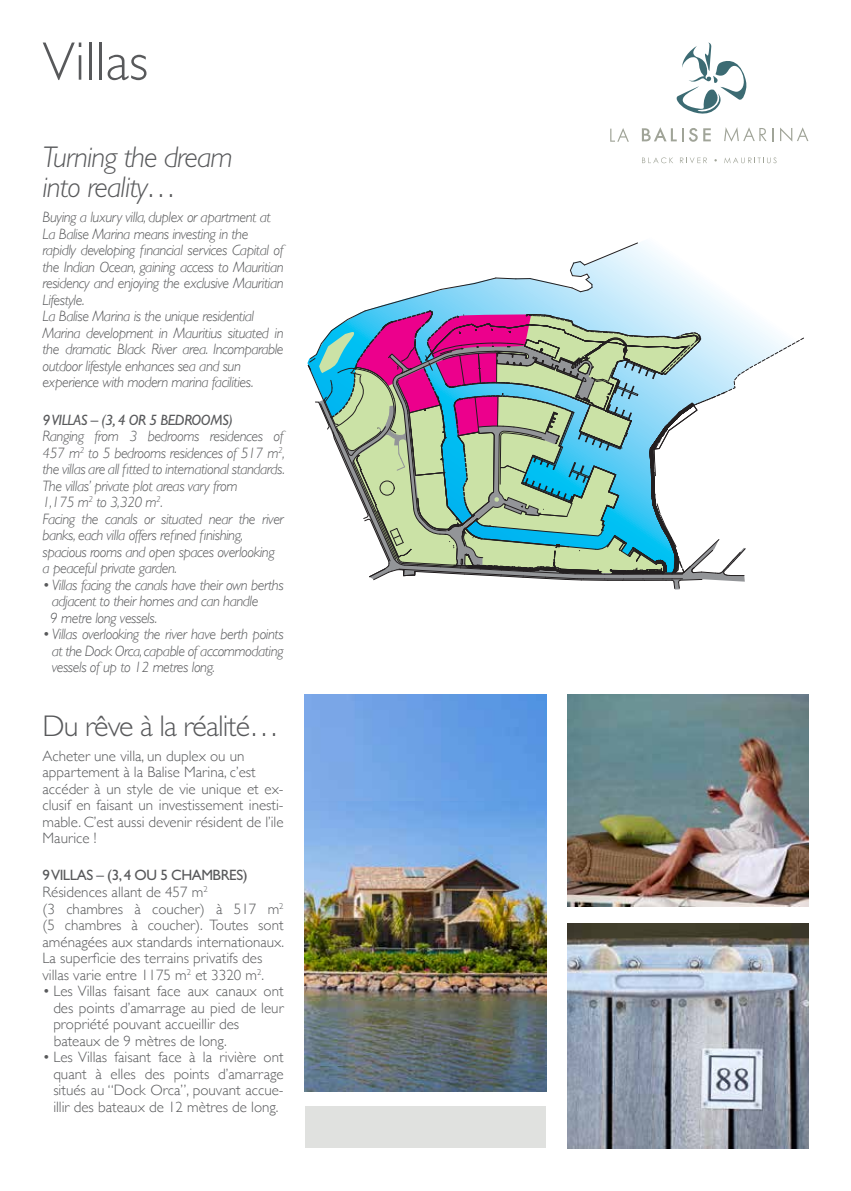
<style>
.page{position:relative;width:851px;height:1191px;background:#fff}
.page>*{position:absolute;margin:0;border:0;box-sizing:border-box;transform-origin:0 0}
.t1{font:300 54.45px "Gill Sans Std";color:#58595b}
.t2{font:italic 300 30px/30px "Gill Sans Std";letter-spacing:-.03em;color:#58595b}
.t3{font:300 30px "Gill Sans Std";letter-spacing:-.03em;color:#58595b}
.t4{font:italic 300 15px/16.5px "Gill Sans";letter-spacing:-.03em;color:#58595b}
.t5{font:300 15px/16.5px "Gill Sans";color:#58595b}
.t6{font:italic 15px "Gill Sans Std";letter-spacing:-.03em;color:#58595b}
.t7{font:15px "Gill Sans Std";letter-spacing:-.03em;color:#58595b}
.s1{font-style:italic}
</style>
<div class="page">
<svg style="left:307px;top:243px;width:496px;height:345px"></svg>
<svg style="left:610px;top:128px;width:18px;height:14px"></svg>
<svg style="left:724px;top:127px;width:42px;height:15px"></svg>
<svg style="left:772px;top:128px;width:1px;height:13px"></svg>
<svg style="left:780px;top:127px;width:28px;height:15px"></svg>
<svg style="left:641px;top:127px;width:56px;height:15px"></svg>
<svg style="left:703px;top:128px;width:7px;height:13px"></svg>
<svg style="left:676px;top:43px;width:71px;height:71px"></svg>
<svg style="left:642px;top:157px;width:31px;height:6px"></svg>
<svg style="left:680px;top:158px;width:26px;height:5px"></svg>
<svg style="left:724px;top:157px;width:52px;height:6px"></svg>
<img style="left:567px;top:694px;width:241px;height:212px">
<img style="left:567px;top:923px;width:241px;height:225px">
<img style="left:305px;top:800px;width:241px;height:291px">
<div style="left:305px;top:1106px;width:240px;height:42px;background:#e0e1df"></div>
<img style="left:305px;top:694px;width:241px;height:106px">
<h1 class="t1" style="left:43px;top:31px;width:107px">Villas</h1>
<h2 class="t2" style="left:43px;top:142px;width:192px">Turning the dream into reality…</h2>
<p class="t4" style="left:43px;top:209px;width:242px">Buying a luxury villa, duplex or apartment at La Balise Marina means investing in the rapidly developing financial services Capital of the Indian Ocean, gaining access to Mauritian residency and enjoying the exclusive Mauritian Lifestyle.<br>La Balise Marina is the unique residential Marina development in Mauritius situated in the dramatic Black River area. Incomparable outdoor lifestyle enhances sea and sun experience with modern marina facilities.</p>
<p class="t6" style="left:43px;top:411px;width:192px">9 VILLAS – (3, 4 OR 5 BEDROOMS)</p>
<p class="t4" style="left:43px;top:428px;width:244px">Ranging from 3 bedrooms residences of 457 m<sup>2</sup> to 5 bedrooms residences of 517 m<sup>2</sup>, the villas are all fitted to international standards.<br>The villas’ private plot areas vary from<br>1,175 m<sup>2</sup> to 3,320 m<sup>2</sup>.<br>Facing the canals or situated near the river banks, each villa offers refined finishing, spacious rooms and open spaces overlooking a peaceful private garden.</p>
<p class="t4" style="left:50px;top:576px;width:235px;text-indent:-7px">• Villas facing the canals have their own berths adjacent to their homes and can handle<br>9 metre long vessels.</p>
<p class="t4" style="left:52px;top:626px;width:233px;text-align:justify;text-indent:-9px">• Villas overlooking the river have berth points at the Dock Orca, capable of accommodating vessels of up to 12 metres long.</p>
<h2 class="t3" style="left:43px;top:709px;width:238px">Du rêve à la réalité…</h2>
<p class="t5" style="left:43px;top:747px;width:242px">Acheter une villa, un duplex ou un appartement à la Balise Marina, c’est accéder à un style de vie unique et ex&shy;clusif en faisant un investissement inesti&shy;mable. C’est aussi devenir résident de l’ile Maurice !</p>
<p class="t7" style="left:43px;top:867px;width:25px">9 VILLA</p>
<p class="t7" style="left:86px;top:867px;width:163px">S – (3, 4 OU 5 CHAMBRES)</p>
<p class="t5" style="left:43px;top:883px;width:243px">Résidences allant de 457 m<sup>2<br></sup>(3 chambres à coucher) à 517 m<sup>2 </sup>(5 chambres à coucher). Toutes sont aménagées aux standards internationaux.<br>La superficie des terrains privatifs des villas varie entre 1175 m<sup>2</sup> et 3320 m<sup>2</sup>.</p>
<p class="t5" style="left:53px;top:982px;width:232px;text-indent:-11px"><span class="s1">•</span> Les Villas faisant face aux canaux ont des points d’amarrage au pied de leur propriété pouvant accueillir des bateaux de 9 mètres de long.</p>
<p class="t5" style="left:53px;top:1048px;width:232px;text-align:justify;text-indent:-11px"><span class="s1">•</span> Les Villas faisant face à la rivière ont quant à elles des points d’amarrage situés au “Dock Orca”, pouvant accue&shy;illir des bateaux de 12 mètres de long.</p>
</div>
